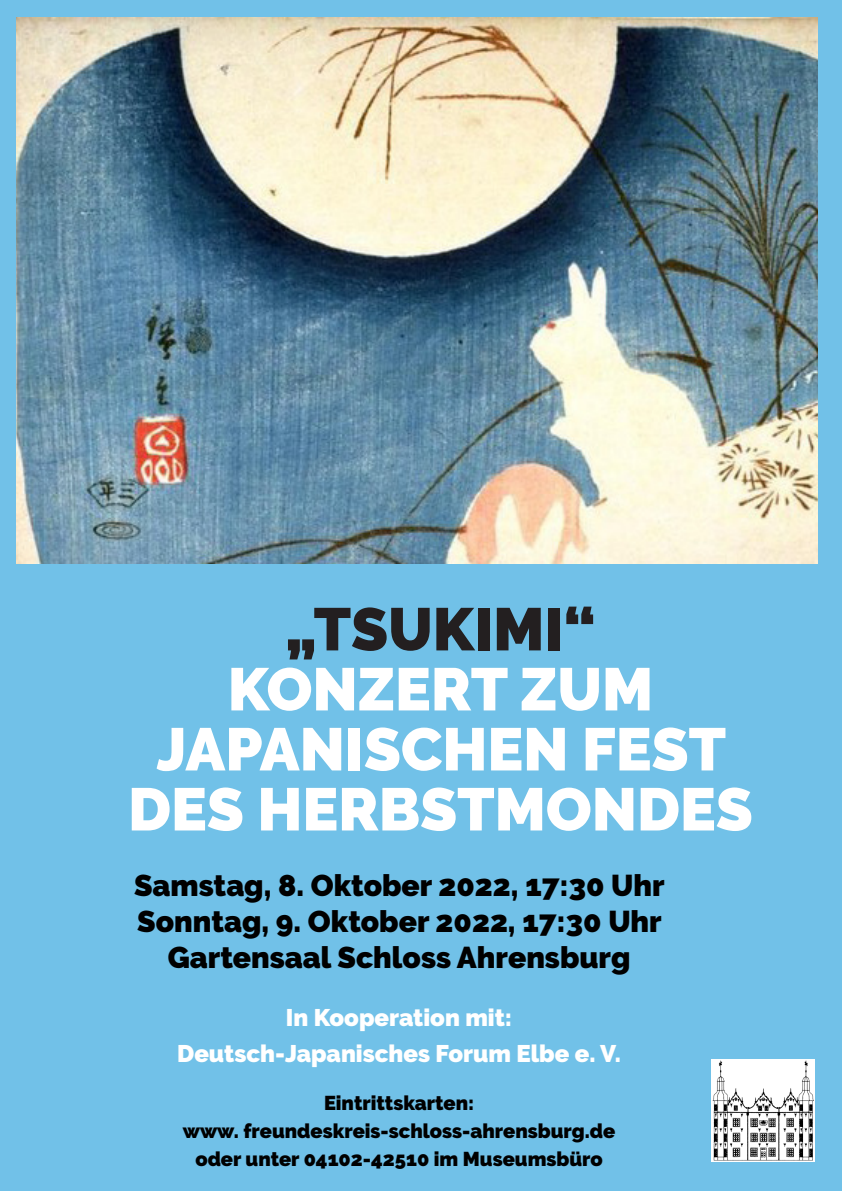
<style>
.page{position:relative;width:842px;height:1191px;background:#71c1e8}
.page>*{position:absolute;margin:0;border:0;box-sizing:border-box;transform-origin:0 0}
.Überschrift_Titelbil{font:900 60px "Raleway";color:#fff}
.Überschrift_Titelbil-2{font:900 60px "Raleway";color:#231f20}
.Highline_Infos{font:900 30px "Raleway";color:#000}
.Highline_Infos-2{font:900 24px "Raleway";color:#fff}
.Highline_Infos-3{font:900 20px "Raleway";color:#000}
</style>
<div class="page">
<img style="left:711px;top:1059px;width:103px;height:102px">
<img style="left:17px;top:18px;width:800px;height:546px">
<p class="Überschrift_Titelbil-2" style="left:285px;top:594px;width:312px">„TSUKIMI“</p>
<p class="Überschrift_Titelbil" style="left:228px;top:654px;width:427px">KONZERT ZUM</p>
<p class="Überschrift_Titelbil" style="left:157px;top:714px;width:571px">JAPANISCHEN FEST</p>
<p class="Überschrift_Titelbil" style="left:128px;top:774px;width:626px">DES HERBSTMONDES</p>
<p class="Highline_Infos" style="left:134px;top:868px;width:532px">Samstag, 8. Oktober 2022, 17:30 Uhr</p>
<p class="Highline_Infos" style="left:137px;top:904px;width:526px">Sonntag, 9. Oktober 2022, 17:30 Uhr</p>
<p class="Highline_Infos" style="left:168px;top:940px;width:464px">Gartensaal Schloss Ahrensburg</p>
<p class="Highline_Infos-2" style="left:286px;top:1003px;width:228px">In Kooperation mit:</p>
<p class="Highline_Infos-2" style="left:177px;top:1039px;width:445px">Deutsch-Japanisches Forum Elbe e. V.</p>
<p class="Highline_Infos-3" style="left:324px;top:1091px;width:152px">Eintrittskarten:</p>
<p class="Highline_Infos-3" style="left:183px;top:1119px;width:434px">www. freundeskreis-schloss-ahrensburg.de</p>
<p class="Highline_Infos-3" style="left:195px;top:1147px;width:409px">oder unter 04102-42510 im Museumsbüro</p>
</div>
